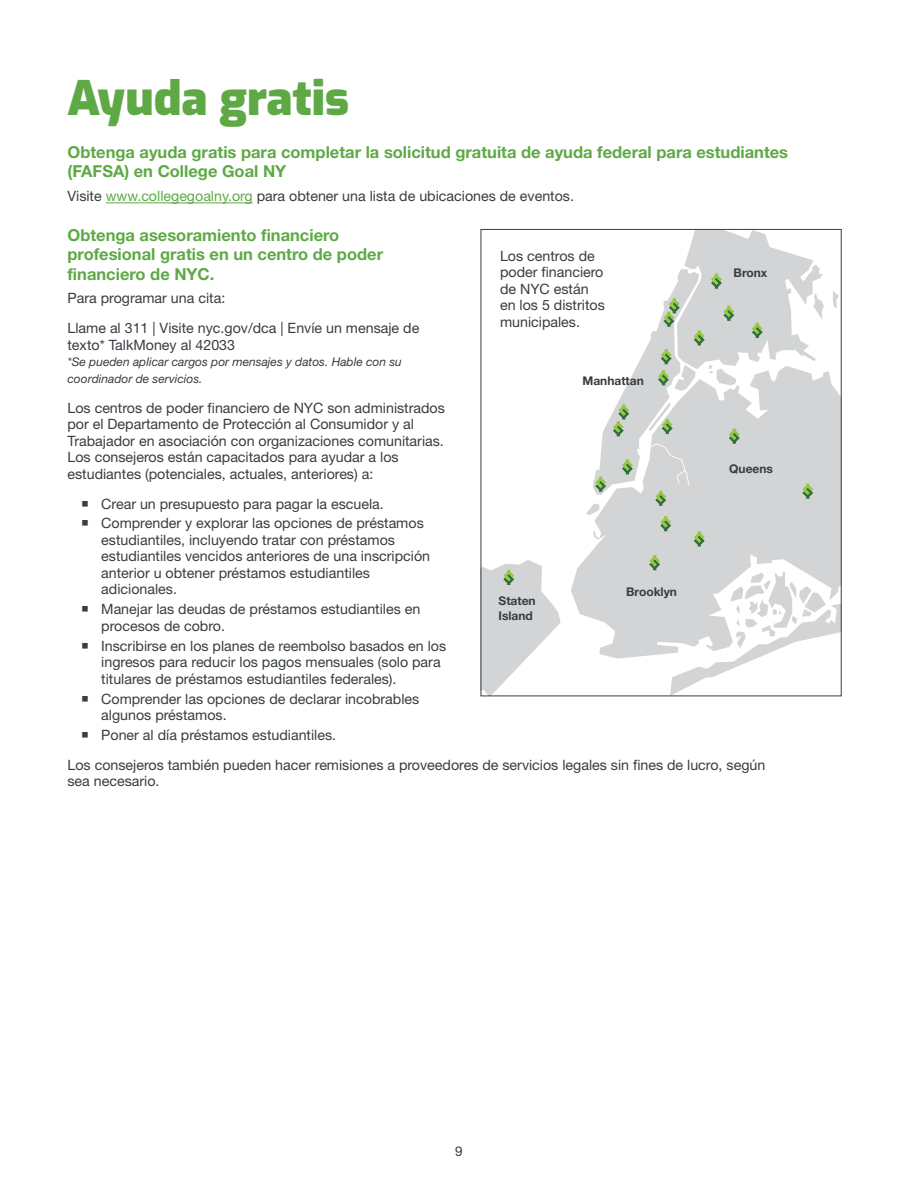
<style>
.page{position:relative;width:918px;height:1188px;background:#fff}
.page>*{position:absolute;margin:0;border:0;box-sizing:border-box;transform-origin:0 0}
.t1{font:900 47.25px "Exo";color:#5ea945}
.t2{font:700 16.5px/19.6px "Helvetica Neue LT Std";color:#5ea945}
.t3{font:14.25px/16.5px "Helvetica Neue LT Std";color:#373d42}
.t4{font:13.5px "Helvetica Neue LT Std";color:#373d42}
.t5{font:italic 12px/16.5px "Helvetica Neue LT Std";color:#373d42}
.t6{font:700 12px/14.4px "Helvetica Neue LT Std";color:#373d42}
.s1{color:#5ea945}
</style>
<div class="page">
<hr style="left:106px;top:203px;width:147px;height:1px;background:#5ea945">
<svg style="left:670px;top:659px;width:85px;height:35px"></svg>
<svg style="left:833px;top:291px;width:6px;height:17px"></svg>
<svg style="left:571px;top:371px;width:269px;height:288px;fill:#d3d4d6"></svg>
<svg style="left:483px;top:560px;width:78px;height:134px"></svg>
<svg style="left:649px;top:555px;width:11px;height:15px"></svg>
<svg style="left:586px;top:231px;width:238px;height:316px"></svg>
<h1 class="t1" style="left:68px;top:61px;width:283px">Ayuda gratis</h1>
<p class="t2" style="left:68px;top:142px;width:722px">Obtenga ayuda gratis para completar la solicitud gratuita de ayuda federal para estudiantes (FAFSA) en College Goal NY</p>
<p class="t3" style="left:68px;top:187px;width:508px">Visite <span class="s1">www.collegegoalny.org</span> para obtener una lista de ubicaciones de eventos.</p>
<p class="t2" style="left:68px;top:224px;width:317px">Obtenga asesoramiento financiero profesional gratis en un centro de poder financiero de NYC.</p>
<p class="t3" style="left:68px;top:283px;width:353px;line-height:30px">Para programar una cita:<br>Llame al 311 | Visite nyc.gov/dca | Envíe un mensaje de</p>
<p class="t3" style="left:68px;top:336px;width:169px">texto* TalkMoney al 42033</p>
<p class="t5" style="left:68px;top:353px;width:336px">*Se pueden aplicar cargos por mensajes y datos. Hable con su coordinador de servicios.</p>
<p class="t3" style="left:68px;top:399px;width:379px">Los centros de poder financiero de NYC son administrados por el Departamento de Protección al Consumidor y al Trabajador en asociación con organizaciones comunitarias.<br>Los consejeros están capacitados para ayudar a los estudiantes (potenciales, actuales, anteriores) a:</p>
<p class="t3" style="left:101px;top:493px;width:324px;line-height:20px">Crear un presupuesto para pagar la escuela.<br>Comprender y explorar las opciones de préstamos</p>
<p class="t3" style="left:101px;top:531px;width:330px">estudiantiles, incluyendo tratar con préstamos estudiantiles vencidos anteriores de una inscripción anterior u obtener préstamos estudiantiles adicionales.</p>
<p class="t3" style="left:101px;top:601px;width:321px">Manejar las deudas de préstamos estudiantiles en procesos de cobro.</p>
<p class="t3" style="left:101px;top:637px;width:346px">Inscribirse en los planes de reembolso basados en los ingresos para reducir los pagos mensuales (solo para titulares de préstamos estudiantiles federales).</p>
<p class="t3" style="left:101px;top:690px;width:320px">Comprender las opciones de declarar incobrables algunos préstamos.</p>
<p class="t3" style="left:68px;top:720px;width:699px;line-height:30px;text-indent:34px">Poner al día préstamos estudiantiles.<br>Los consejeros también pueden hacer remisiones a proveedores de servicios legales sin fines de lucro, según</p>
<p class="t3" style="left:68px;top:773px;width:94px">sea necesario.</p>
<p class="t3" style="left:500px;top:247px;width:106px">Los centros de poder financiero de NYC están en los 5 distritos municipales.</p>
<p class="t6" style="left:734px;top:265px;width:35px">Bronx</p>
<p class="t6" style="left:582px;top:373px;width:63px">Manhattan</p>
<p class="t6" style="left:729px;top:461px;width:45px">Queens</p>
<p class="t6" style="left:626px;top:584px;width:52px">Brooklyn</p>
<p class="t6" style="left:499px;top:593px;width:39px">Staten<br>Island</p>
<p class="t4" style="left:455px;top:1143px;width:9px">9</p>
</div>
